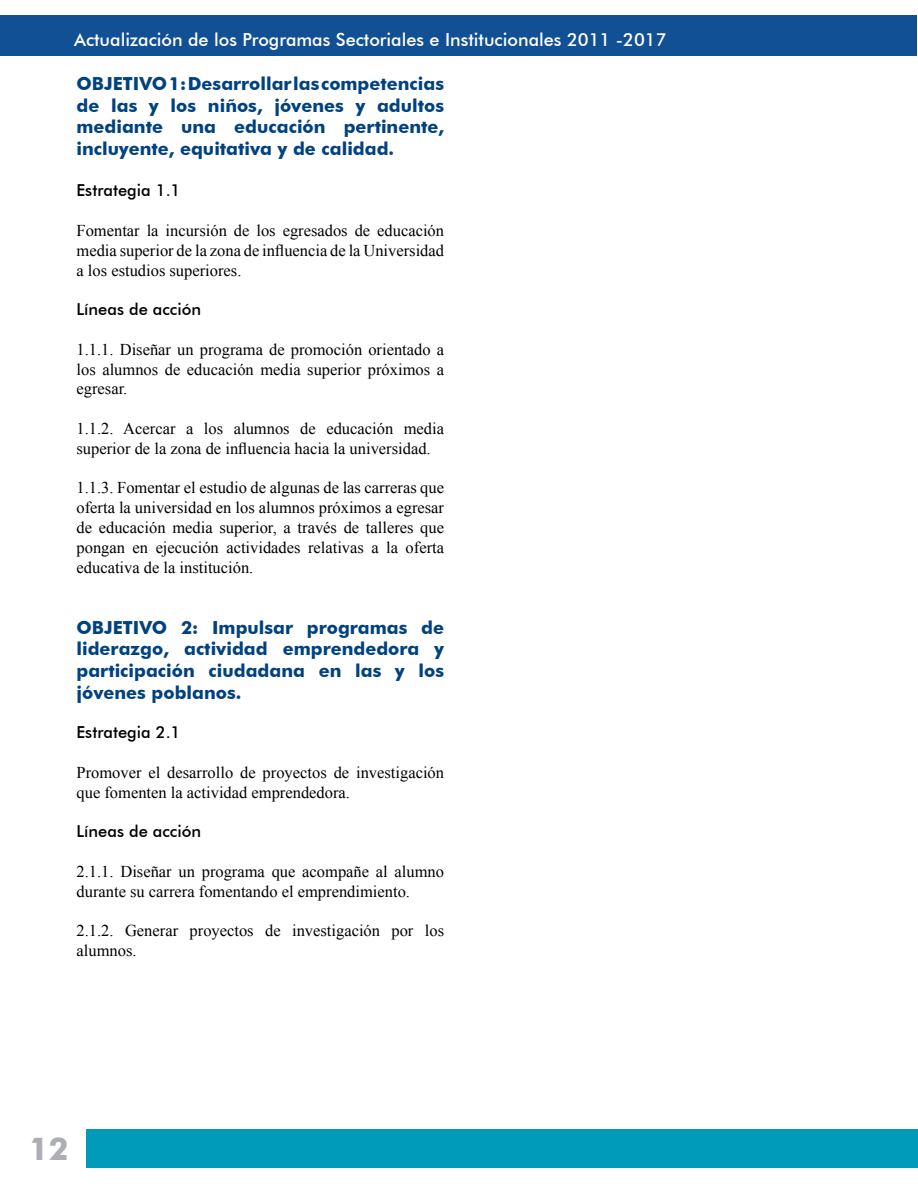
<style>
.page{position:relative;width:918px;height:1188px;background:#fff}
.page>*{position:absolute;margin:0;border:0;box-sizing:border-box;transform-origin:0 0}
.t1{font:700 31.5px "Futura BT";color:#acadb5}
.t2{font:700 18px/21.6px "Futura BT";color:#004281;text-align:justify}
.t3{font:500 18px "Futura BT";color:#fff}
.t4{font:16.5px/19.8px "Times New Roman";color:#000}
.t5{font:500 16.5px "Futura BT";color:#000}
</style>
<div class="page">
<div style="left:1px;top:16px;width:916px;height:40px;background:#115095"></div>
<div style="left:86px;top:1129px;width:831px;height:39px;background:#009aba"></div>
<hr style="left:917px;top:1129px;width:1px;height:39px;background:#009aba">
<p class="t3" style="left:74px;top:29px;width:594px">Actualización de los Programas Sectoriales e Institucionales 2011 -2017</p>
<p class="t2" style="left:77px;top:73px;width:369px">OBJETIVO 1: Desarrollar las competencias de las y los niños, jóvenes y adultos mediante una educación pertinente, incluyente, equitativa y de calidad.</p>
<p class="t5" style="left:77px;top:181px;width:106px">Estrategia 1.1</p>
<p class="t4" style="left:77px;top:220px;width:369px;text-align:justify">Fomentar la incursión de los egresados de educación media superior de la zona de influencia de la Universidad a los estudios superiores.</p>
<p class="t5" style="left:77px;top:299px;width:126px">Líneas de acción</p>
<p class="t4" style="left:77px;top:339px;width:369px;text-align:justify">1.1.1. Diseñar un programa de promoción orientado a los alumnos de educación media superior próximos a egresar.</p>
<p class="t4" style="left:77px;top:418px;width:369px">1.1.2. Acercar a los alumnos de educación media superior de la zona de influencia hacia la universidad.</p>
<p class="t4" style="left:77px;top:478px;width:369px;text-align:justify">1.1.3. Fomentar el estudio de algunas de las carreras que oferta la universidad en los alumnos próximos a egresar de educación media superior, a través de talleres que pongan en ejecución actividades relativas a la oferta educativa de la institución.</p>
<p class="t2" style="left:77px;top:616px;width:369px">OBJETIVO 2: Impulsar programas de liderazgo, actividad emprendedora y participación ciudadana en las y los jóvenes poblanos.</p>
<p class="t5" style="left:77px;top:722px;width:106px">Estrategia 2.1</p>
<p class="t4" style="left:77px;top:762px;width:369px">Promover el desarrollo de proyectos de investigación que fomenten la actividad emprendedora.</p>
<p class="t5" style="left:77px;top:821px;width:126px">Líneas de acción</p>
<p class="t4" style="left:77px;top:861px;width:369px">2.1.1. Diseñar un programa que acompañe al alumno durante su carrera fomentando el emprendimiento.</p>
<p class="t4" style="left:77px;top:921px;width:369px">2.1.2. Generar proyectos de investigación por los alumnos.</p>
<h1 class="t1" style="left:29px;top:1130px;width:41px">12</h1>
</div>
